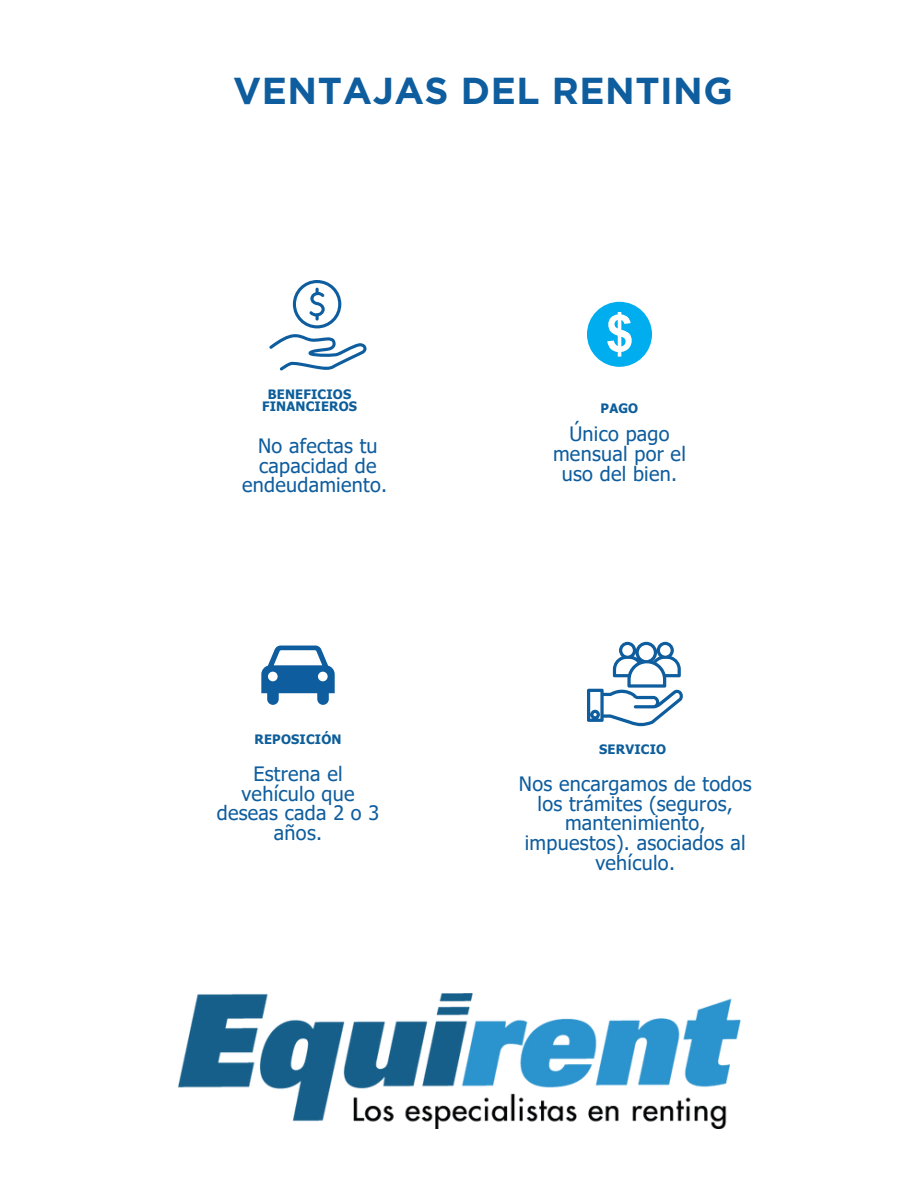
<style>
.page{position:relative;width:918px;height:1188px;background:#fff}
.page>*{position:absolute;margin:0;border:0;box-sizing:border-box;transform-origin:0 0}
.t1{font:700 37.5px "Gotham";letter-spacing:.015em;color:#0e5d9e}
.t2{font:19.8px/19.6px "Tahoma";letter-spacing:.015em;color:#0e5d9e;text-align:center}
.t3{font:700 13.05px "Tahoma";letter-spacing:.015em;color:#0d5e9b}
</style>
<div class="page">
<svg style="left:269px;top:334px;width:98px;height:37px"></svg>
<svg style="left:293px;top:280px;width:48px;height:48px"></svg>
<div style="left:587px;top:302px;width:65px;height:65px;background:#00adef;border-radius:50%"></div>
<svg style="left:607px;top:312px;width:25px;height:45px"></svg>
<svg style="left:261px;top:646px;width:73px;height:59px"></svg>
<svg style="left:587px;top:642px;width:96px;height:84px"></svg>
<img style="left:179px;top:994px;width:561px;height:135px">
<p class="t1" style="left:233px;top:68px;width:501px">VENTAJAS DEL RENTING</p>
<h2 class="t3" style="left:268px;top:385px;width:85px">BENEFICIOS</h2>
<p class="t3" style="left:262px;top:398px;width:97px">FINANCIEROS</p>
<p class="t2" style="left:242px;top:435px;width:146px">No afectas tu capacidad de endeudamiento.</p>
<p class="t3" style="left:255px;top:731px;width:89px">REPOSICIÓN</p>
<h2 class="t3" style="left:601px;top:400px;width:39px">PAGO</h2>
<h2 class="t2" style="left:553px;top:424px;width:134px">Único pago mensual por el uso del bien.</h2>
<p class="t3" style="left:599px;top:741px;width:68px">SERVICIO</p>
<p class="t2" style="left:217px;top:763px;width:164px">Estrena el vehículo que deseas cada 2 o 3 años.</p>
<p class="t2" style="left:519px;top:773px;width:234px">Nos encargamos de todos los trámites (seguros, mantenimiento, impuestos). asociados al vehículo.</p>
</div>
